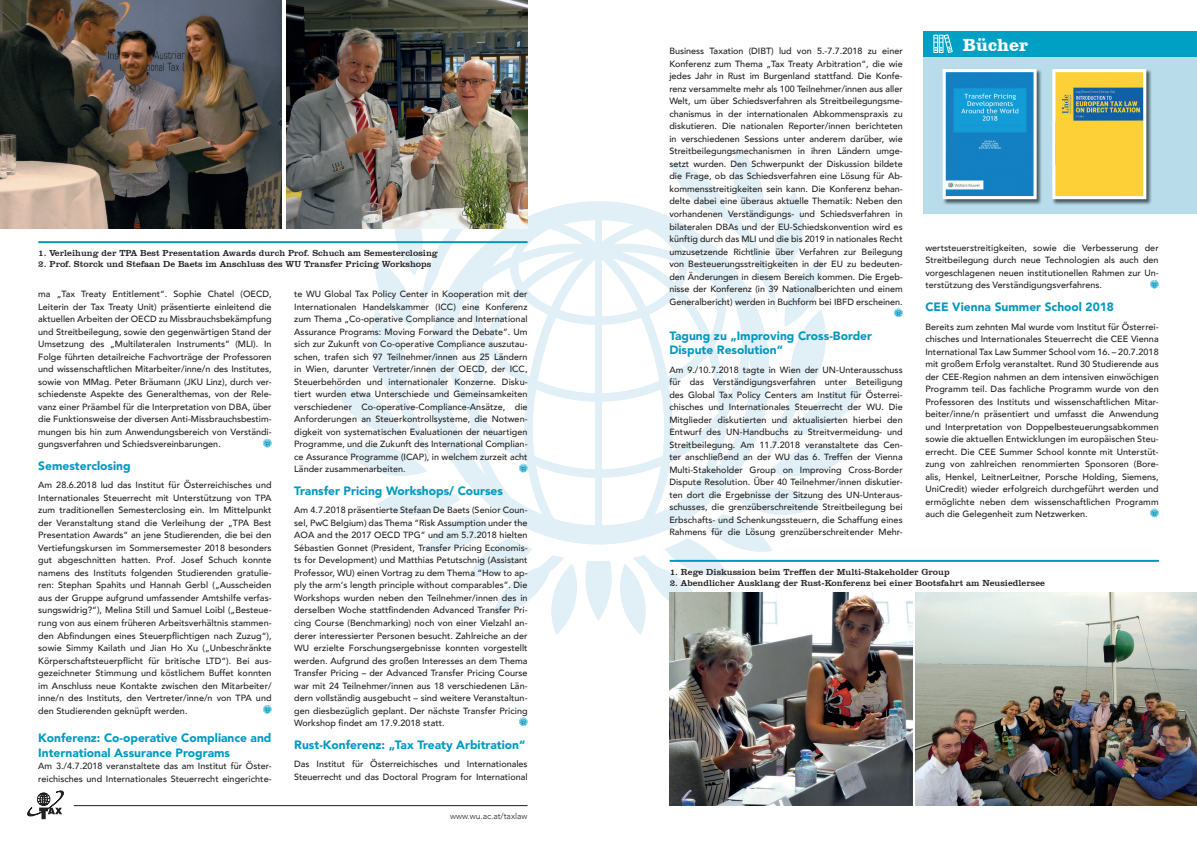
<style>
.page{position:relative;width:1197px;height:848px;background:#fff}
.page>*{position:absolute;margin:0;border:0;box-sizing:border-box;transform-origin:0 0}
.t1{font:700 18px "Clarendon BT";color:#fff}
.t2{font:900 12px/14.4px "Avenir LT Std";color:#009ac0}
.t3{font:500 9px/12.5px "Avenir";letter-spacing:.005em;color:#231f20;text-align:justify}
.t4{font:9px "Clarendon BT";color:#231f20}
.t5{font:300 8.5px "Avenir";color:#231f20}
</style>
<div class="page">
<img style="left:321px;top:74px;width:277px;height:561px">
<hr style="left:74px;top:805px;width:453px;height:1px;background:#231f20">
<svg style="left:27px;top:790px;width:37px;height:29px"></svg>
<img style="left:286px;top:0;width:241px;height:228px">
<img style="left:0;top:0;width:281px;height:228px">
<svg style="left:263px;top:439px;width:8px;height:8px"></svg>
<svg style="left:263px;top:705px;width:8px;height:8px"></svg>
<svg style="left:519px;top:464px;width:8px;height:8px"></svg>
<svg style="left:519px;top:717px;width:8px;height:9px"></svg>
<hr style="left:38px;top:241px;width:489px;height:2px;background:#009ac0">
<svg style="left:0;top:0;width:4px;height:4px"></svg>
<img style="left:598px;top:148px;width:278px;height:487px">
<img style="left:669px;top:592px;width:243px;height:213px">
<img style="left:915px;top:592px;width:281px;height:213px">
<svg style="left:894px;top:308px;width:8px;height:9px"></svg>
<svg style="left:1150px;top:280px;width:8px;height:8px"></svg>
<svg style="left:1150px;top:508px;width:8px;height:9px"></svg>
<hr style="left:669px;top:560px;width:489px;height:2px;background:#009ac0">
<div style="left:923px;top:53px;width:273px;height:161px;background:#b9dcea"></div>
<img style="left:943px;top:69px;width:99px;height:136px">
<svg style="left:942px;top:69px;width:96px;height:132px;background:#3b9ad0"></svg>
<img style="left:1052px;top:69px;width:100px;height:136px">
<svg style="left:1052px;top:69px;width:95px;height:132px;background:#d4c161"></svg>
<div style="left:923px;top:31px;width:273px;height:26px;background:#00a0c5"></div>
<svg style="left:933px;top:34px;width:19px;height:19px"></svg>
<p class="t4" style="left:38px;top:247px;width:401px">1. Verleihung der TPA Best Presentation Awards durch Prof. Schuch am Semesterclosing</p>
<p class="t4" style="left:38px;top:258px;width:394px">2. Prof. Storck und Stefaan De Baets im Anschluss des WU Transfer Pricing Workshops</p>
<p class="t3" style="left:38px;top:287px;width:235px">ma „Tax Treaty Entitlement“. Sophie Chatel (OECD, Leiterin der Tax Treaty Unit) präsentierte einleitend die aktuellen Arbeiten der OECD zu Missbrauchsbekämpfung und Streitbeilegung, sowie den gegenwärtigen Stand der Umsetzung des „Multilateralen Instruments“ (MLI). In Folge führten detailreiche Fachvorträge der Professoren und wissenschaftlichen Mitarbeiter/inne/n des Institutes, sowie von MMag. Peter Bräumann (JKU Linz), durch ver&shy;schiedenste Aspekte des Generalthemas, von der Rele&shy;vanz einer Präambel für die Interpretation von DBA, über die Funktionsweise der diversen Anti-Missbrauchsbestim&shy;mungen bis hin zum Anwendungsbereich von Verständi&shy;gungsverfahren und Schiedsvereinbarungen.</p>
<h2 class="t2" style="left:38px;top:459px;width:94px">Semesterclosing</h2>
<p class="t3" style="left:38px;top:478px;width:235px">Am 28.6.2018 lud das Institut für Österreichisches und Internationales Steuerrecht mit Unterstützung von TPA zum traditionellen Semesterclosing ein. Im Mittelpunkt der Veranstaltung stand die Verleihung der „TPA Best Presentation Awards“ an jene Studierenden, die bei den Vertiefungskursen im Sommersemester 2018 besonders gut abgeschnitten hatten. Prof. Josef Schuch konnte namens des Instituts folgenden Studierenden gratulie&shy;ren: Stephan Spahits und Hannah Gerbl („Ausscheiden aus der Gruppe aufgrund umfassender Amtshilfe verfas&shy;sungswidrig?“), Melina Still und Samuel Loibl („Besteue&shy;rung von aus einem früheren Arbeitsverhältnis stammen&shy;den Abfindungen eines Steuerpflichtigen nach Zuzug“), sowie Simmy Kailath und Jian Ho Xu („Unbeschränkte Körperschaftsteuerpflicht für britische LTD“). Bei aus&shy;gezeichneter Stimmung und köstlichem Buffet konnten im Anschluss neue Kontakte zwischen den Mitarbeiter/ inne/n des Instituts, den Vertreter/inne/n von TPA und den Studierenden geknüpft werden.</p>
<h2 class="t2" style="left:38px;top:731px;width:235px">Konferenz: Co-operative Compliance and<br>International Assurance Programs</h2>
<p class="t3" style="left:38px;top:759px;width:235px">Am 3./4.7.2018 veranstaltete das am Institut für Öster&shy;reichisches und Internationales Steuerrecht eingerichte-</p>
<p class="t3" style="left:294px;top:287px;width:235px">te WU Global Tax Policy Center in Kooperation mit der Internationalen Handelskammer (ICC) eine Konferenz zum Thema „Co-operative Compliance and International Assurance Programs: Moving Forward the Debate”. Um sich zur Zukunft von Co-operative Compliance auszutau&shy;schen, trafen sich 97 Teilnehmer/innen aus 25 Ländern in Wien, darunter Vertreter/innen der OECD, der ICC, Steuerbehörden und internationaler Konzerne. Disku&shy;tiert wurden etwa Unterschiede und Gemeinsamkeiten verschiedener Co-operative-Compliance-Ansätze, die Anforderungen an Steuerkontrollsysteme, die Notwen&shy;digkeit von systematischen Evaluationen der neuartigen Programme, und die Zukunft des International Complian&shy;ce Assurance Programme (ICAP), in welchem zurzeit acht Länder zusammenarbeiten.</p>
<h2 class="t2" style="left:294px;top:484px;width:210px">Transfer Pricing Workshops/ Courses</h2>
<p class="t3" style="left:294px;top:503px;width:235px">Am 4.7.2018 präsentierte Stefaan De Baets (Senior Coun&shy;sel, PwC Belgium) das Thema “Risk Assumption under the AOA and the 2017 OECD TPG” und am 5.7.2018 hielten Sébastien Gonnet (President, Transfer Pricing Economis&shy;ts for Development) und Matthias Petutschnig (Assistant Professor, WU) einen Vortrag zu dem Thema “How to ap&shy;ply the arm‘s length principle without comparables”. Die Workshops wurden neben den Teilnehmer/innen des in derselben Woche stattfindenden Advanced Transfer Pri&shy;cing Course (Benchmarking) noch von einer Vielzahl an&shy;derer interessierter Personen besucht. Zahlreiche an der WU erzielte Forschungsergebnisse konnten vorgestellt werden. Aufgrund des großen Interesses an dem Thema Transfer Pricing – der Advanced Transfer Pricing Course war mit 24 Teilnehmer/innen aus 18 verschiedenen Län&shy;dern vollständig ausgebucht – sind weitere Veranstaltun&shy;gen diesbezüglich geplant. Der nächste Transfer Pricing Workshop findet am 17.9.2018 statt.</p>
<h2 class="t2" style="left:294px;top:737px;width:233px">Rust-Konferenz: „Tax Treaty Arbitration“</h2>
<p class="t3" style="left:294px;top:757px;width:235px">Das Institut für Österreichisches und Internationales<br>Steuerrecht und das Doctoral Program for International</p>
<p class="t5" style="left:450px;top:811px;width:79px">www.wu.ac.at/taxlaw</p>
<p class="t3" style="left:669px;top:45px;width:235px">Business Taxation (DIBT) lud von 5.-7.7.2018 zu einer Konferenz zum Thema „Tax Treaty Arbitration“, die wie jedes Jahr in Rust im Burgenland stattfand. Die Konfe&shy;renz versammelte mehr als 100 Teilnehmer/innen aus aller Welt, um über Schiedsverfahren als Streitbeilegungsme&shy;chanismus in der internationalen Abkommenspraxis zu diskutieren. Die nationalen Reporter/innen berichteten in verschiedenen Sessions unter anderem darüber, wie Streitbeilegungsmechanismen in ihren Ländern umge&shy;setzt wurden. Den Schwerpunkt der Diskussion bildete die Frage, ob das Schiedsverfahren eine Lösung für Ab&shy;kommensstreitigkeiten sein kann. Die Konferenz behan&shy;delte dabei eine überaus aktuelle Thematik: Neben den vorhandenen Verständigungs- und Schiedsverfahren in bilateralen DBAs und der EU-Schiedskonvention wird es künftig durch das MLI und die bis 2019 in nationales Recht umzusetzende Richtlinie über Verfahren zur Beilegung von Besteuerungsstreitigkeiten in der EU zu bedeuten&shy;den Änderungen in diesem Bereich kommen. Die Ergeb&shy;nisse der Konferenz (in 39 Nationalberichten und einem Generalbericht) werden in Buchform bei IBFD erscheinen.</p>
<h2 class="t2" style="left:669px;top:328px;width:204px">Tagung zu „Improving Cross-Border<br>Dispute Resolution“</h2>
<p class="t3" style="left:669px;top:362px;width:235px">Am 9./10.7.2018 tagte in Wien der UN-Unterausschuss für das Verständigungsverfahren unter Beteiligung des Global Tax Policy Centers am Institut für Österrei&shy;chisches und Internationales Steuerrecht der WU. Die Mitglieder diskutierten und aktualisierten hierbei den Entwurf des UN-Handbuchs zu Streitvermeidung- und Streitbeilegung. Am 11.7.2018 veranstaltete das Cen&shy;ter anschließend an der WU das 6. Treffen der Vienna Multi-Stakeholder Group on Improving Cross-Border Dispute Resolution. Über 40 Teilnehmer/innen diskutier&shy;ten dort die Ergebnisse der Sitzung des UN-Unteraus&shy;schusses, die grenzüberschreitende Streitbeilegung bei Erbschafts- und Schenkungssteuern, die Schaffung eines Rahmens für die Lösung grenzüberschreitender Mehr-</p>
<h1 class="t1" style="left:962px;top:34px;width:67px">Bücher</h1>
<p class="t3" style="left:925px;top:241px;width:235px">wertsteuerstreitigkeiten, sowie die Verbesserung der Streitbeilegung durch neue Technologien als auch den vorgeschlagenen neuen institutionellen Rahmen zur Un&shy;terstützung des Verständigungsverfahrens.</p>
<h2 class="t2" style="left:925px;top:300px;width:190px">CEE Vienna Summer School 2018</h2>
<p class="t3" style="left:925px;top:320px;width:235px">Bereits zum zehnten Mal wurde vom Institut für Österrei&shy;chisches und Internationales Steuerrecht die CEE Vienna International Tax Law Summer School vom 16. – 20.7.2018 mit großem Erfolg veranstaltet. Rund 30 Studierende aus der CEE-Region nahmen an dem intensiven einwöchigen Programm teil. Das fachliche Programm wurde von den Professoren des Instituts und wissenschaftlichen Mitar&shy;beiter/inne/n präsentiert und umfasst die Anwendung und Interpretation von Doppelbesteuerungsabkommen sowie die aktuellen Entwicklungen im europäischen Steu&shy;errecht. Die CEE Summer School konnte mit Unterstüt&shy;zung von zahlreichen renommierten Sponsoren (Bore&shy;alis, Henkel, LeitnerLeitner, Porsche Holding, Siemens, UniCredit) wieder erfolgreich durchgeführt werden und ermöglichte neben dem wissenschaftlichen Programm auch die Gelegenheit zum Netzwerken.</p>
<p class="t4" style="left:669px;top:566px;width:281px">1. Rege Diskussion beim Treffen der Multi-Stakeholder Group</p>
<p class="t4" style="left:669px;top:577px;width:377px">2. Abendlicher Ausklang der Rust-Konferenz bei einer Bootsfahrt am Neusiedlersee</p>
</div>
